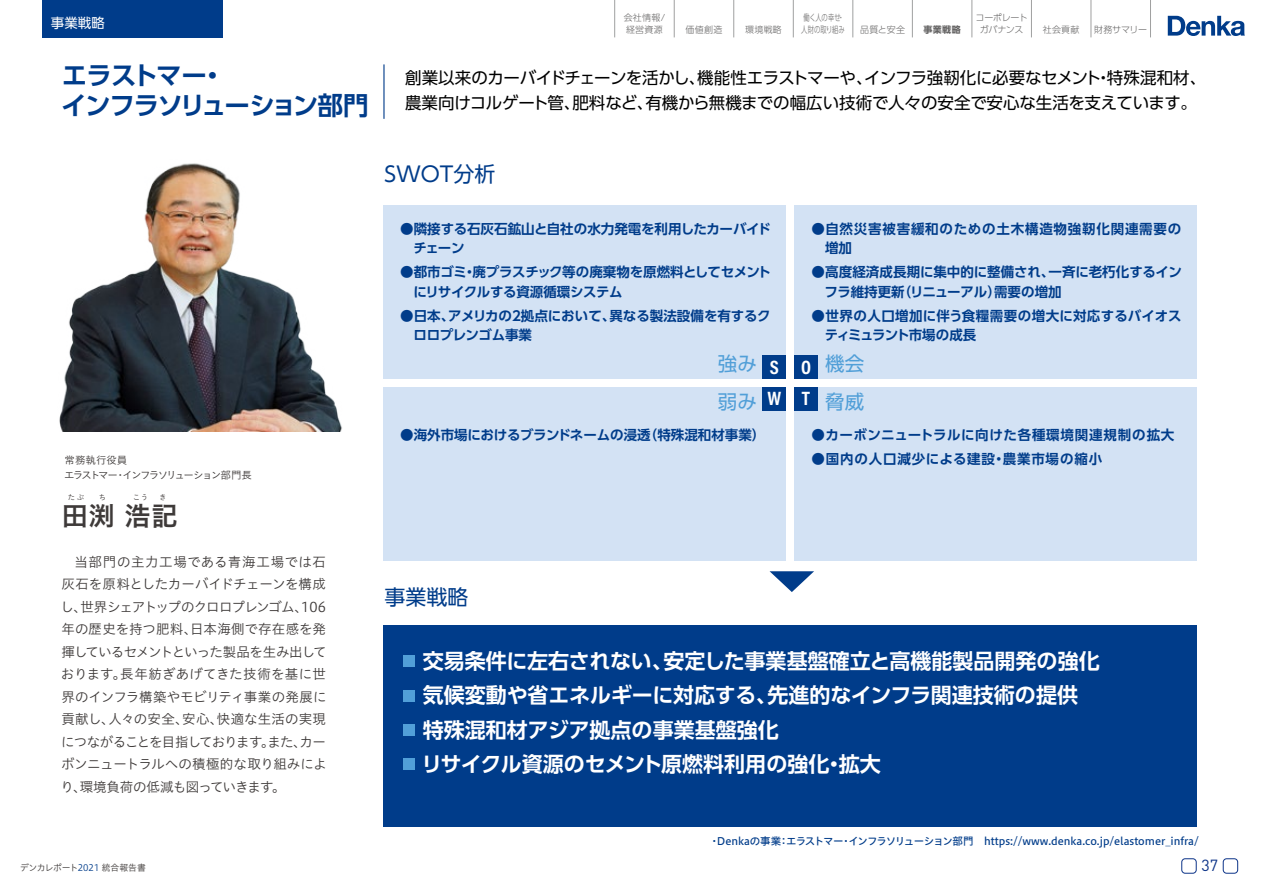
<style>
.page{position:relative;width:1263px;height:893px;background:#fff}
.page>*{position:absolute;margin:0;border:0;box-sizing:border-box;transform-origin:0 0}
.t1{font:27px "Koburina Go Std W6";color:#3e3a39}
.t2{font:700 25.5px/30.6px "UD Shin Go Pro De";letter-spacing:-.055em;color:#003c8a}
.t3{font:700 21px/34.5px "UD Shin Go Pro De";color:#fff}
.t4{font:21px "UD Shin Go Pro";color:#003c8a}
.t5{font:19.5px/37.7px "UD Shin Go Pro";color:#519fd8}
.t6{font:16.5px/25.5px "UD Shin Go Pro";letter-spacing:-.015em;color:#000}
.t7{font:15.9px "DIN";color:#0c3388}
.t8{font:700 13.5px/19.5px "UD Shin Go Pro De";color:#003c8a}
.t9{font:13.5px/22.5px "Hiragino UD Sans Std W3";letter-spacing:-.015em;color:#3e3a39}
.t10{font:13.5px/22.5px "Hiragino UD Sans Std W3";letter-spacing:.01em;color:#3e3a39;text-align:right}
.t11{font:700 13.5px/19.5px "UD Shin Go Pro De";letter-spacing:-.02em;color:#003c8a}
.t12{font:700 13.5px/19.5px "UD Shin Go Pro De";letter-spacing:.055em;color:#003c8a}
.t13{font:700 13.5px "UD Shin Go Pro De";letter-spacing:.05em;color:#003c8a}
.t14{font:13.5px/22.5px "Hiragino UD Sans Std W3";letter-spacing:-.055em;color:#3e3a39}
.t15{font:13.5px "Hiragino UD Sans Std W3";letter-spacing:-.06em;color:#3e3a39}
.t16{font:13.5px "Hiragino UD Sans Std W3";letter-spacing:.005em;color:#3e3a39}
.t17{font:700 13.5px "UD Shin Go Pro De";letter-spacing:.06em;color:#003c8a}
.t18{font:13.5px "Hiragino UD Sans Std W3";letter-spacing:-.07em;color:#3e3a39}
.t19{font:700 13.5px/19.5px "UD Shin Go Pro De";letter-spacing:-.025em;color:#003c8a}
.t20{font:13.5px "Hiragino UD Sans Std W3";letter-spacing:.02em;color:#3e3a39}
.t21{font:13.5px "UD Shin Go Pro";color:#fff}
.t22{font:10.5px "Hiragino UD Sans Std W5";color:#003c8a}
.t23{font:10.5px/15px "Koburina Go Std W3";letter-spacing:-.14em;color:#3e3a39}
.t24{font:300 9px "UD Shin Go Pr 6 N";color:#656464}
.t25{font:9px "Hiragino UD Sans Std W3";letter-spacing:-.01em;color:#3e3a39}
.t26{font:300 9px "UD Shin Go Pr 6 N";color:#656464;scale:.7 1}
.t27{font:700 9px "UD Shin Go Pr 6 N";color:#656464}
.t28{font:7.5px "Koburina Go Std W3";color:#3e3a39}
.s1{color:#003c8a}
</style>
<div class="page">
<div style="left:43px;top:0;width:180px;height:37px;background:#003c8a"></div>
<div style="left:384px;top:625px;width:813px;height:202px;background:#003c8a"></div>
<svg style="left:769px;top:571px;width:45px;height:21px"></svg>
<hr style="left:383px;top:64px;width:1px;height:55px;background:#003c8a">
<div style="left:403px;top:655px;width:11px;height:11px;background:#519fd8"></div>
<div style="left:403px;top:690px;width:11px;height:11px;background:#519fd8"></div>
<div style="left:403px;top:725px;width:11px;height:11px;background:#519fd8"></div>
<div style="left:403px;top:758px;width:11px;height:11px;background:#519fd8"></div>
<img style="left:59px;top:163px;width:283px;height:269px">
<div style="left:384px;top:205px;width:402px;height:174px;background:#d3e2f4"></div>
<div style="left:795px;top:205px;width:402px;height:174px;background:#d3e2f4"></div>
<div style="left:384px;top:387px;width:402px;height:174px;background:#d3e2f4"></div>
<div style="left:795px;top:387px;width:402px;height:174px;background:#d3e2f4"></div>
<div style="left:763px;top:355px;width:23px;height:24px;background:#003c8a"></div>
<div style="left:794px;top:355px;width:24px;height:24px;background:#003c8a"></div>
<div style="left:763px;top:387px;width:23px;height:24px;background:#003c8a"></div>
<div style="left:794px;top:387px;width:24px;height:24px;background:#003c8a"></div>
<svg style="left:615px;top:0;width:476px;height:37px"></svg>
<hr style="left:614px;top:0;width:1px;height:37px;background:#9fa0a0">
<hr style="left:674px;top:0;width:1px;height:37px;background:#9fa0a0">
<hr style="left:733px;top:0;width:1px;height:37px;background:#9fa0a0">
<hr style="left:793px;top:0;width:1px;height:37px;background:#9fa0a0">
<hr style="left:852px;top:0;width:1px;height:37px;background:#9fa0a0">
<hr style="left:912px;top:0;width:1px;height:37px;background:#9fa0a0">
<hr style="left:972px;top:0;width:1px;height:37px;background:#9fa0a0">
<hr style="left:1031px;top:0;width:1px;height:37px;background:#9fa0a0">
<hr style="left:1091px;top:0;width:1px;height:37px;background:#9fa0a0">
<hr style="left:1150px;top:0;width:1px;height:37px;background:#9fa0a0">
<svg style="left:1168px;top:16px;width:77px;height:20px"></svg>
<div style="left:1181px;top:858px;width:15px;height:15px;border:1px solid #0c3388;border-radius:3px"></div>
<div style="left:1223px;top:858px;width:15px;height:15px;border:1px solid #0c3388;border-radius:3px"></div>
<p class="t21" style="left:51px;top:12px;width:55px">事業戦略</p>
<p class="t24" style="left:624px;top:10px;width:43px">会社情報/</p>
<p class="t24" style="left:626px;top:22px;width:38px">経営資源</p>
<p class="t24" style="left:686px;top:22px;width:38px">価値創造</p>
<p class="t24" style="left:745px;top:22px;width:38px">環境戦略</p>
<p class="t26" style="left:803px;top:10px;width:55px">働く人の幸せ</p>
<p class="t26" style="left:838px;top:10px;width:11px">・</p>
<p class="t24" style="left:976px;top:10px;width:54px">コーポレート</p>
<p class="t26" style="left:801px;top:22px;width:64px">人財の取り組み</p>
<p class="t24" style="left:860px;top:22px;width:46px">品質と安全</p>
<p class="t27" style="left:924px;top:22px;width:39px">事業戦略</p>
<p class="t24" style="left:980px;top:22px;width:45px">ガバナンス</p>
<p class="t24" style="left:1043px;top:22px;width:38px">社会貢献</p>
<p class="t24" style="left:1094px;top:22px;width:54px">財務サマリー</p>
<h2 class="t2" style="left:61px;top:59px;width:309px">エラストマー<br>インフラソリューション部門</h2>
<h2 class="t2" style="left:200px;top:59px;width:27px">・</h2>
<p class="t6" style="left:645px;top:64px;width:553px;text-indent:-240px">創業以来のカーバイドチェーンを活かし、<br>有機から無機までの幅広い技術で人々の安全で安心な生活を支えています。</p>
<p class="t6" style="left:864px;top:64px;width:344px">インフラ強靭化に必要なセメント特殊混和材、</p>
<p class="t6" style="left:697px;top:64px;width:177px">機能性エラストマーや、</p>
<p class="t6" style="left:1095px;top:64px;width:18px">・</p>
<p class="t6" style="left:405px;top:90px;width:177px">農業向けコルゲート管、</p>
<p class="t6" style="left:572px;top:90px;width:82px">肥料など、</p>
<p class="t23" style="left:64px;top:452px;width:189px">常務執行役員<br>エラストマーインフラソリューション部門長</p>
<p class="t23" style="left:115px;top:467px;width:12px">・</p>
<p class="t28" style="left:99px;top:492px;width:9px">ち</p>
<p class="t28" style="left:68px;top:492px;width:28px">たぶ　</p>
<p class="t28" style="left:133px;top:492px;width:35px">こう　き</p>
<h1 class="t1" style="left:62px;top:495px;width:118px">田渕浩記</h1>
<p class="t10" style="left:61px;top:550px;width:266px">当部門の主力工場である青海工場では石灰石を原料としたカーバイドチェーンを構成<br>106</p>
<p class="t18" style="left:80px;top:597px;width:229px">世界シェアトップのクロロプレンゴム、</p>
<p class="t9" style="left:61px;top:595px;width:28px">し、</p>
<p class="t16" style="left:190px;top:619px;width:137px">日本海側で存在感を発</p>
<p class="t16" style="left:61px;top:619px;width:137px">年の歴史を持つ肥料、</p>
<p class="t15" style="left:61px;top:642px;width:267px">揮しているセメントといった製品を生み出して</p>
<p class="t20" style="left:120px;top:664px;width:207px">長年紡ぎあげてきた技術を基に世</p>
<p class="t9" style="left:61px;top:662px;width:67px">おります。</p>
<p class="t9" style="left:61px;top:685px;width:267px">界のインフラ構築やモビリティ事業の発展に</p>
<p class="t10" style="left:217px;top:707px;width:111px">快適な生活の実現</p>
<p class="t9" style="left:182px;top:707px;width:43px">安心、</p>
<p class="t14" style="left:61px;top:707px;width:266px">貢献し、<br>につながることを目指しておりますまたカー</p>
<p class="t9" style="left:293px;top:730px;width:15px">、</p>
<p class="t9" style="left:108px;top:707px;width:82px">人々の安全、</p>
<p class="t9" style="left:61px;top:730px;width:268px;text-indent:200px">。<br>ボンニュートラルへの積極的な取り組みにより環境負荷の低減も図っていきます。</p>
<p class="t9" style="left:73px;top:775px;width:15px">、</p>
<p class="t25" style="left:20px;top:860px;width:127px">デンカレポート<span class="s1">2021</span> 統合報告書</p>
<h3 class="t4" style="left:385px;top:157px;width:112px">SWOT分析</h3>
<p class="t8" style="left:413px;top:218px;width:359px;text-indent:-13px">●隣接する石灰石鉱山と自社の水力発電を利用したカーバイドチェーン</p>
<p class="t11" style="left:400px;top:262px;width:372px">●都市ゴミ廃プラスチック等の廃棄物を原燃料としてセメント</p>
<p class="t19" style="left:413px;top:262px;width:211px;text-indent:49px">・<br>にリサイクルする資源循環システム</p>
<p class="t8" style="left:609px;top:305px;width:163px">異なる製法設備を有するク</p>
<p class="t11" style="left:413px;top:305px;width:120px;text-indent:-13px">●日本、<br>ロロプレンゴム事業</p>
<p class="t8" style="left:521px;top:305px;width:96px">拠点において、</p>
<p class="t8" style="left:510px;top:305px;width:15px">２</p>
<p class="t8" style="left:448px;top:305px;width:65px">アメリカの</p>
<p class="t12" style="left:825px;top:218px;width:358px;text-indent:-14px">●自然災害被害緩和のための土木構造物強靭化関連需要の増加</p>
<p class="t8" style="left:1048px;top:262px;width:135px">一斉に老朽化するイン</p>
<p class="t8" style="left:994px;top:262px;width:69px;text-indent:-182px">●高度経済成長期に集中的に整備され、需要の増加</p>
<p class="t8" style="left:825px;top:281px;width:82px">フラ維持更新</p>
<p class="t8" style="left:825px;top:305px;width:358px;text-indent:-13px">●世界の人口増加に伴う食糧需要の増大に対応するバイオスティミュラント市場の成長</p>
<p class="t8" style="left:898px;top:281px;width:105px">（リニューアル）</p>
<h3 class="t5" style="left:718px;top:345px;width:40px">強み弱み</h3>
<h3 class="t5" style="left:825px;top:345px;width:40px">機会脅威</h3>
<p class="t8" style="left:400px;top:424px;width:252px">●海外市場におけるブランドネームの浸透</p>
<p class="t8" style="left:644px;top:424px;width:123px">（特殊混和材事業）</p>
<h3 class="t4" style="left:385px;top:580px;width:85px">事業戦略</h3>
<p class="t13" style="left:811px;top:423px;width:364px">●カーボンニュートラルに向けた各種環境関連規制の拡大</p>
<p class="t17" style="left:811px;top:447px;width:185px">●国内の人口減少による建設</p>
<p class="t17" style="left:1003px;top:447px;width:101px">農業市場の縮小</p>
<p class="t8" style="left:992px;top:448px;width:15px">・</p>
<h3 class="t3" style="left:423px;top:643px;width:251px">交易条件に左右されない、</h3>
<h3 class="t3" style="left:663px;top:643px;width:438px">安定した事業基盤確立と高機能製品開発の強化</h3>
<h3 class="t3" style="left:421px;top:677px;width:461px">気候変動や省エネルギーに対応する、<br>特殊混和材アジア拠点の事業基盤強化<br>リサイクル資源のセメント原燃料利用の強化拡大</h3>
<h3 class="t3" style="left:767px;top:677px;width:312px">先進的なインフラ関連技術の提供</h3>
<h3 class="t3" style="left:824px;top:746px;width:22px">・</h3>
<p class="t22" style="left:848px;top:833px;width:352px">インフラソリューション部門　https://www.denka.co j p. /elastomer_infra/</p>
<p class="t22" style="left:717px;top:833px;width:66px">Denkaの事業</p>
<p class="t22" style="left:786px;top:833px;width:59px">エラストマー</p>
<p class="t22" style="left:779px;top:833px;width:12px">：</p>
<p class="t22" style="left:709px;top:833px;width:12px">・</p>
<p class="t22" style="left:841px;top:833px;width:12px">・</p>
<p class="t7" style="left:1201px;top:855px;width:18px">37</p>
</div>
